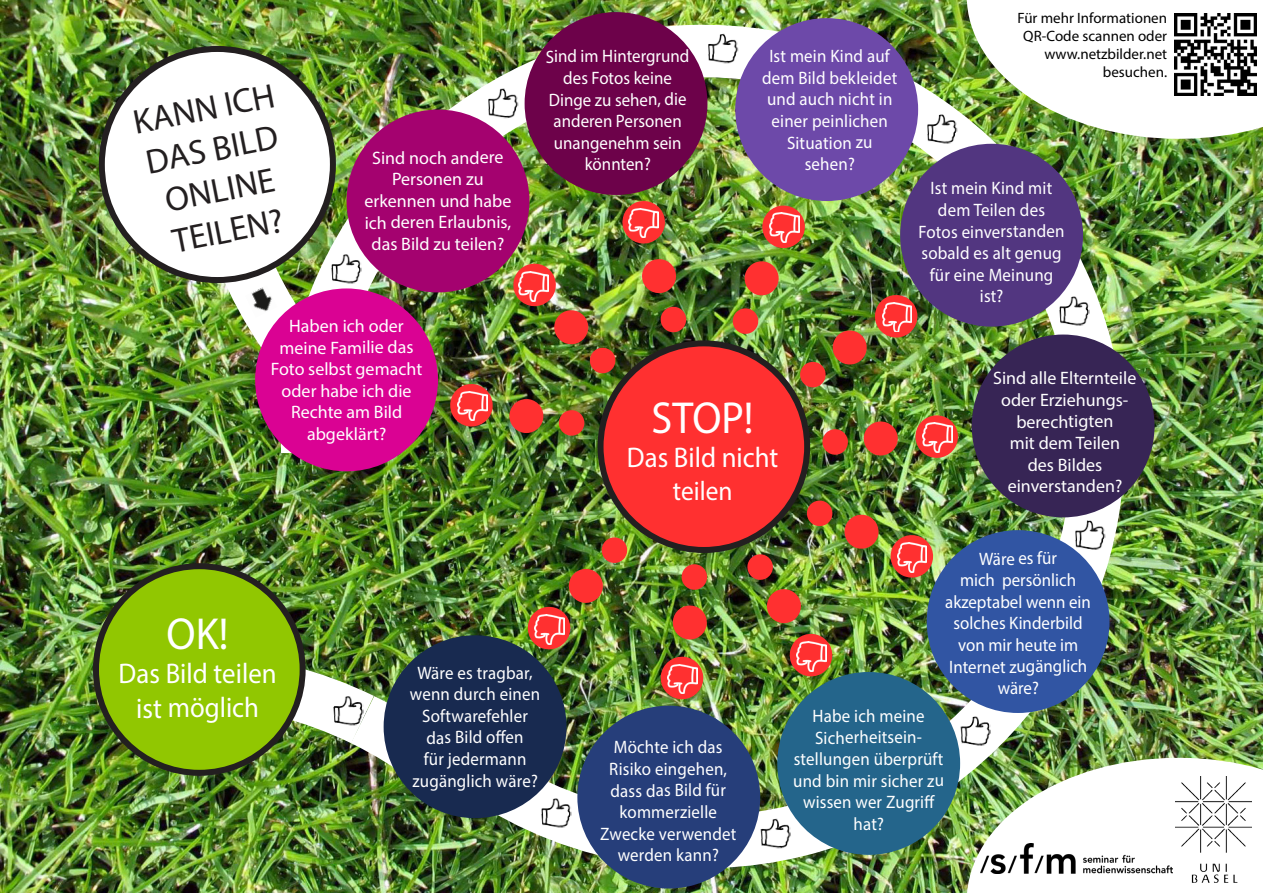
<style>
.page{position:relative;width:1263px;height:893px;background:#fff}
.page>*{position:absolute;margin:0;border:0;box-sizing:border-box;transform-origin:0 0}
.t1{font:45px "Myriad Pro";letter-spacing:-.005em;color:#fff;scale:.94 1}
.t2{font:34.5px/41.4px "Myriad Pro";color:#231f20;text-align:center}
.t3{font:28.5px/34.2px "Myriad Pro";letter-spacing:-.005em;color:#fff;text-align:center;scale:.94 1}
.t4{font:27px "Myriad Pro";letter-spacing:-.005em;color:#fff;scale:.94 1}
.t5{font:18px/21.6px "Myriad Pro";letter-spacing:-.005em;color:#fff;text-align:center;scale:.94 1}
.t6{font:18px/21.6px "Myriad Pro";letter-spacing:-.005em;color:#fff;text-align:center}
.t7{font:15px/18px "Myriad Pro";color:#000;text-align:right}
</style>
<div class="page">
<img style="left:0;top:0;width:1263px;height:893px">
<img style="left:175px;top:272px;width:81px;height:134px">
<img style="left:256px;top:9px;width:884px;height:875px">
<img style="left:221px;top:627px;width:287px;height:211px">
<div style="left:102px;top:49px;width:231px;height:231px;background:#fff;border-radius:50%"></div>
<div style="left:99px;top:46px;width:237px;height:237px;border:6px solid #231f20;border-radius:50%"></div>
<div style="left:255px;top:288px;width:183px;height:183px;background:#da0293;border-radius:50%"></div>
<div style="left:384px;top:635px;width:182px;height:183px;background:#182a50;border-radius:50%"></div>
<div style="left:96px;top:566px;width:207px;height:207px;background:#91c701;border-radius:50%"></div>
<div style="left:93px;top:563px;width:213px;height:213px;border:6px solid #231f20;border-radius:50%"></div>
<div style="left:577px;top:706px;width:183px;height:182px;background:#263e7a;border-radius:50%"></div>
<div style="left:347px;top:110px;width:182px;height:182px;background:#a4026f;border-radius:50%"></div>
<div style="left:525px;top:12px;width:182px;height:183px;background:#6d024a;border-radius:50%"></div>
<div style="left:735px;top:18px;width:183px;height:183px;background:#6d49a9;border-radius:50%"></div>
<div style="left:900px;top:144px;width:183px;height:183px;background:#523680;border-radius:50%"></div>
<div style="left:972px;top:335px;width:182px;height:182px;background:#372555;border-radius:50%"></div>
<div style="left:600px;top:343px;width:207px;height:207px;background:#ff3030;border-radius:50%"></div>
<div style="left:597px;top:340px;width:213px;height:213px;border:6px solid #231f20;border-radius:50%"></div>
<div style="left:777px;top:672px;width:183px;height:183px;background:#24658b;border-radius:50%"></div>
<img style="left:967px;top:758px;width:296px;height:135px">
<img style="left:967px;top:0;width:296px;height:139px">
<img style="left:1176px;top:777px;width:75px;height:105px">
<img style="left:1175px;top:14px;width:81px;height:82px">
<img style="left:981px;top:844px;width:191px;height:30px">
<div style="left:927px;top:530px;width:182px;height:183px;background:#3155a3;border-radius:50%"></div>
<svg style="left:448px;top:382px;width:46px;height:46px"></svg>
<svg style="left:508px;top:398px;width:37px;height:36px"></svg>
<svg style="left:558px;top:409px;width:27px;height:28px"></svg>
<img style="left:511px;top:261px;width:106px;height:114px">
<svg style="left:620px;top:198px;width:47px;height:48px"></svg>
<svg style="left:640px;top:257px;width:38px;height:38px"></svg>
<svg style="left:659px;top:305px;width:29px;height:29px"></svg>
<svg style="left:759px;top:203px;width:49px;height:48px"></svg>
<svg style="left:742px;top:259px;width:39px;height:39px;background:#be5431"></svg>
<svg style="left:731px;top:307px;width:29px;height:29px"></svg>
<img style="left:798px;top:292px;width:122px;height:97px">
<svg style="left:915px;top:415px;width:43px;height:43px"></svg>
<svg style="left:863px;top:421px;width:35px;height:35px"></svg>
<div style="left:822px;top:429px;width:26px;height:26px;background:#ff3030;border-radius:50%"></div>
<img style="left:887px;top:532px;width:49px;height:49px">
<svg style="left:842px;top:512px;width:39px;height:39px;background:#bb522e"></svg>
<svg style="left:805px;top:499px;width:29px;height:29px"></svg>
<svg style="left:787px;top:631px;width:48px;height:48px"></svg>
<img style="left:745px;top:552px;width:58px;height:73px">
<svg style="left:659px;top:655px;width:45px;height:45px"></svg>
<svg style="left:672px;top:604px;width:36px;height:36px"></svg>
<svg style="left:681px;top:563px;width:27px;height:27px"></svg>
<img style="left:525px;top:536px;width:104px;height:116px">
<img style="left:457px;top:391px;width:30px;height:30px">
<img style="left:519px;top:272px;width:30px;height:29px">
<img style="left:629px;top:208px;width:29px;height:30px">
<img style="left:769px;top:213px;width:30px;height:29px">
<img style="left:882px;top:302px;width:30px;height:30px">
<img style="left:922px;top:423px;width:30px;height:29px">
<img style="left:897px;top:543px;width:30px;height:29px">
<img style="left:797px;top:642px;width:30px;height:29px">
<img style="left:668px;top:664px;width:30px;height:30px">
<img style="left:534px;top:615px;width:30px;height:29px">
<img style="left:331px;top:253px;width:31px;height:31px">
<img style="left:487px;top:88px;width:32px;height:31px">
<img style="left:707px;top:33px;width:32px;height:31px">
<img style="left:926px;top:114px;width:32px;height:31px">
<img style="left:1059px;top:296px;width:31px;height:31px">
<img style="left:1074px;top:520px;width:32px;height:31px">
<img style="left:960px;top:716px;width:32px;height:31px">
<img style="left:760px;top:818px;width:32px;height:31px">
<img style="left:541px;top:797px;width:31px;height:31px">
<img style="left:333px;top:695px;width:31px;height:31px">
<img style="left:245px;top:285px;width:32px;height:32px">
<p class="t2" style="left:129px;top:102px;width:145px;rotate:-11deg">KANN ICH<br>DAS BILD<br>ONLINE<br>TEILEN?</p>
<p class="t6" style="left:364px;top:146px;width:149px">Sind noch andere<br>Personen zu erkennen und habe ich deren Erlaubnis, das Bild zu teilen?</p>
<p class="t6" style="left:271px;top:315px;width:153px">Haben ich oder meine Familie das<br>Foto selbst gemacht oder habe ich die<br>Rechte am Bild abgeklärt?</p>
<p class="t5" style="left:546px;top:45px;width:154px">Sind im Hintergrund des Fotos keine<br>Dinge zu sehen, die anderen Personen unangenehm sein könnten?</p>
<p class="t5" style="left:762px;top:45px;width:145px">Ist mein Kind auf dem Bild bekleidet und auch nicht in einer peinlichen<br>Situation zu sehen?</p>
<p class="t7" style="left:1017px;top:8px;width:151px">Für mehr Informationen<br>QR-Code scannen oder www.netzbilder.net besuchen.</p>
<p class="t5" style="left:918px;top:177px;width:157px">Ist mein Kind mit dem Teilen des<br>Fotos einverstanden sobald es alt genug für eine Meinung ist?</p>
<p class="t1" style="left:652px;top:390px;width:110px">STOP!</p>
<p class="t3" style="left:627px;top:440px;width:163px">Das Bild nicht</p>
<p class="t4" style="left:673px;top:474px;width:65px">teilen</p>
<p class="t6" style="left:993px;top:367px;width:145px">Sind alle Elternteile oder Erziehungs-</p>
<p class="t6" style="left:1008px;top:410px;width:116px">berechtigten mit dem Teilen des Bildes einverstanden?</p>
<p class="t1" style="left:167px;top:606px;width:67px">OK!</p>
<p class="t3" style="left:119px;top:656px;width:170px">Das Bild teilen ist möglich</p>
<p class="t5" style="left:410px;top:661px;width:140px">Wäre es tragbar, wenn durch einen<br>Softwarefehler das Bild offen<br>für jedermann zugänglich wäre?</p>
<p class="t5" style="left:600px;top:736px;width:147px">Möchte ich das<br>Risiko eingehen, dass das Bild für kommerzielle<br>Zwecke verwendet werden kann?</p>
<p class="t5" style="left:945px;top:547px;width:157px">Wäre es für<br>mich persönlich akzeptabel wenn ein solches Kinderbild von mir heute im<br>Internet zugänglich wäre?</p>
<p class="t5" style="left:793px;top:705px;width:162px">Habe ich meine<br>Sicherheitsein&shy;stellungen überprüft und bin mir sicher zu wissen wer Zugriff hat?</p>
</div>
